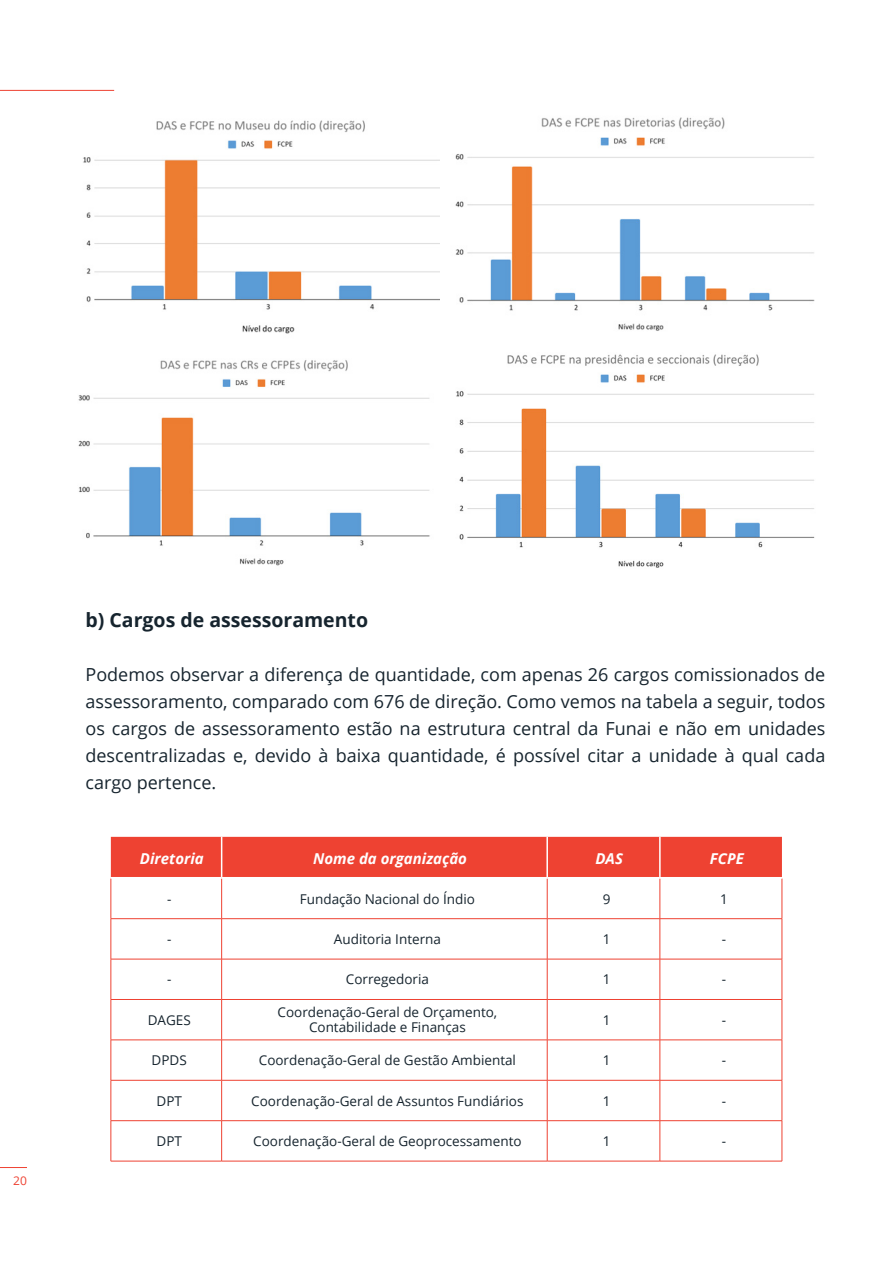
<style>
.page{position:relative;width:893px;height:1263px;background:#fff}
.page>*{position:absolute;margin:0;border:0;box-sizing:border-box;transform-origin:0 0}
.Body_Text{font:700 19.5px "Open Sans";color:#16242e}
.Body_Text-2{font:18px/27px "Open Sans";color:#16242e;text-align:justify}
.Table_Header{font:italic 700 15px "Open Sans";color:#fff}
.Content___Left{font:13.5px/15px "Open Sans";color:#16242e;text-align:center}
.t1{font:12px "Open Sans";color:#ee4232}
</style>
<div class="page">
<svg style="left:0;top:1167px;width:27px;height:1px"></svg>
<hr style="left:0;top:90px;width:114px;height:1px;background:#ee4232">
<div style="left:111px;top:837px;width:671px;height:40px;background:#ee4232"></div>
<svg style="left:112px;top:878px;width:670px;height:283px"></svg>
<hr style="left:221px;top:959px;width:1px;height:40px;background:#ee4232">
<hr style="left:547px;top:959px;width:1px;height:40px;background:#ee4232">
<hr style="left:660px;top:959px;width:1px;height:40px;background:#ee4232">
<hr style="left:782px;top:959px;width:1px;height:40px;background:#ee4232">
<hr style="left:111px;top:999px;width:111px;height:1px;background:#ee4232">
<hr style="left:222px;top:999px;width:325px;height:1px;background:#ee4232">
<hr style="left:221px;top:1000px;width:1px;height:40px;background:#ee4232">
<hr style="left:547px;top:999px;width:113px;height:1px;background:#ee4232">
<hr style="left:547px;top:1000px;width:1px;height:40px;background:#ee4232">
<hr style="left:660px;top:999px;width:122px;height:1px;background:#ee4232">
<hr style="left:660px;top:1000px;width:1px;height:40px;background:#ee4232">
<hr style="left:782px;top:1000px;width:1px;height:40px;background:#ee4232">
<hr style="left:111px;top:1040px;width:111px;height:1px;background:#ee4232">
<hr style="left:222px;top:1040px;width:325px;height:1px;background:#ee4232">
<hr style="left:221px;top:1040px;width:1px;height:40px;background:#ee4232">
<hr style="left:547px;top:1040px;width:113px;height:1px;background:#ee4232">
<hr style="left:547px;top:1040px;width:1px;height:40px;background:#ee4232">
<hr style="left:660px;top:1040px;width:122px;height:1px;background:#ee4232">
<hr style="left:660px;top:1040px;width:1px;height:40px;background:#ee4232">
<hr style="left:782px;top:1040px;width:1px;height:40px;background:#ee4232">
<hr style="left:111px;top:1080px;width:111px;height:1px;background:#ee4232">
<hr style="left:222px;top:1080px;width:325px;height:1px;background:#ee4232">
<hr style="left:221px;top:1080px;width:1px;height:40px;background:#ee4232">
<hr style="left:547px;top:1080px;width:113px;height:1px;background:#ee4232">
<hr style="left:547px;top:1080px;width:1px;height:40px;background:#ee4232">
<hr style="left:660px;top:1080px;width:122px;height:1px;background:#ee4232">
<hr style="left:660px;top:1080px;width:1px;height:40px;background:#ee4232">
<hr style="left:782px;top:1080px;width:1px;height:40px;background:#ee4232">
<hr style="left:111px;top:1120px;width:111px;height:1px;background:#ee4232">
<hr style="left:222px;top:1120px;width:325px;height:1px;background:#ee4232">
<hr style="left:221px;top:1121px;width:1px;height:40px;background:#ee4232">
<hr style="left:547px;top:1120px;width:113px;height:1px;background:#ee4232">
<hr style="left:547px;top:1121px;width:1px;height:40px;background:#ee4232">
<hr style="left:660px;top:1120px;width:122px;height:1px;background:#ee4232">
<hr style="left:660px;top:1121px;width:1px;height:40px;background:#ee4232">
<hr style="left:782px;top:1121px;width:1px;height:40px;background:#ee4232">
<hr style="left:111px;top:1161px;width:111px;height:1px;background:#ee4232">
<hr style="left:222px;top:1161px;width:325px;height:1px;background:#ee4232">
<hr style="left:547px;top:1161px;width:113px;height:1px;background:#ee4232">
<hr style="left:660px;top:1161px;width:122px;height:1px;background:#ee4232">
<hr style="left:111px;top:959px;width:1px;height:40px;background:#ee4232">
<hr style="left:111px;top:1000px;width:1px;height:40px;background:#ee4232">
<hr style="left:111px;top:1040px;width:1px;height:40px;background:#ee4232">
<hr style="left:111px;top:1080px;width:1px;height:40px;background:#ee4232">
<hr style="left:111px;top:1121px;width:1px;height:40px;background:#ee4232">
<hr style="left:221px;top:919px;width:1px;height:40px;background:#ee4232">
<hr style="left:547px;top:919px;width:1px;height:40px;background:#ee4232">
<hr style="left:660px;top:919px;width:1px;height:40px;background:#ee4232">
<hr style="left:782px;top:919px;width:1px;height:40px;background:#ee4232">
<hr style="left:111px;top:959px;width:111px;height:1px;background:#ee4232">
<hr style="left:222px;top:959px;width:325px;height:1px;background:#ee4232">
<hr style="left:547px;top:959px;width:113px;height:1px;background:#ee4232">
<hr style="left:660px;top:959px;width:122px;height:1px;background:#ee4232">
<hr style="left:221px;top:878px;width:1px;height:40px;background:#ee4232">
<hr style="left:547px;top:878px;width:1px;height:40px;background:#ee4232">
<hr style="left:660px;top:878px;width:1px;height:40px;background:#ee4232">
<hr style="left:782px;top:878px;width:1px;height:40px;background:#ee4232">
<hr style="left:111px;top:918px;width:111px;height:1px;background:#ee4232">
<hr style="left:222px;top:918px;width:325px;height:1px;background:#ee4232">
<hr style="left:547px;top:918px;width:113px;height:1px;background:#ee4232">
<hr style="left:660px;top:918px;width:122px;height:1px;background:#ee4232">
<hr style="left:111px;top:878px;width:1px;height:40px;background:#ee4232">
<hr style="left:111px;top:919px;width:1px;height:40px;background:#ee4232">
<hr style="left:221px;top:837px;width:1px;height:40px;background:#fff">
<hr style="left:546px;top:837px;width:2px;height:40px;background:#fff">
<hr style="left:659px;top:837px;width:2px;height:40px;background:#fff">
<img style="left:83px;top:120px;width:357px;height:214px">
<img style="left:455px;top:117px;width:360px;height:451px">
<img style="left:78px;top:360px;width:352px;height:206px">
<p class="t1" style="left:13px;top:1172px;width:15px">20</p>
<p class="Body_Text" style="left:86px;top:606px;width:284px">b) Cargos de assessoramento</p>
<p class="Body_Text-2" style="left:86px;top:661px;width:741px">Podemos observar a diferença de quantidade, com apenas 26 cargos comissionados de assessoramento, comparado com 676 de direção. Como vemos na tabela a seguir, todos os cargos de assessoramento estão na estrutura central da Funai e não em unidades descentralizadas e, devido à baixa quantidade, é possível citar a unidade à qual cada cargo pertence.</p>
<p class="Table_Header" style="left:140px;top:848px;width:65px">Diretoria</p>
<p class="Table_Header" style="left:313px;top:848px;width:155px">Nome da organização</p>
<p class="Table_Header" style="left:595px;top:848px;width:29px">DAS</p>
<p class="Table_Header" style="left:710px;top:848px;width:35px">FCPE</p>
<p class="Content___Left" style="left:167px;top:891px;width:6px">-</p>
<p class="Content___Left" style="left:300px;top:891px;width:177px">Fundação Nacional do Índio</p>
<p class="Content___Left" style="left:603px;top:891px;width:9px">9</p>
<p class="Content___Left" style="left:720px;top:891px;width:9px">1</p>
<p class="Content___Left" style="left:167px;top:931px;width:6px">-</p>
<p class="Content___Left" style="left:334px;top:931px;width:109px">Auditoria Interna</p>
<p class="Content___Left" style="left:603px;top:931px;width:9px">1</p>
<p class="Content___Left" style="left:722px;top:931px;width:6px">-</p>
<p class="Content___Left" style="left:167px;top:972px;width:6px">-</p>
<p class="Content___Left" style="left:346px;top:972px;width:85px">Corregedoria</p>
<p class="Content___Left" style="left:603px;top:972px;width:9px">1</p>
<p class="Content___Left" style="left:722px;top:972px;width:6px">-</p>
<p class="Content___Left" style="left:148px;top:1012px;width:45px">DAGES</p>
<p class="Content___Left" style="left:278px;top:1004px;width:221px">Coordenação-Geral de Orçamento,<br>Contabilidade e Finanças</p>
<p class="Content___Left" style="left:603px;top:1012px;width:9px">1</p>
<p class="Content___Left" style="left:722px;top:1012px;width:6px">-</p>
<p class="Content___Left" style="left:152px;top:1052px;width:37px">DPDS</p>
<p class="Content___Left" style="left:259px;top:1052px;width:259px">Coordenação-Geral de Gestão Ambiental</p>
<p class="Content___Left" style="left:603px;top:1052px;width:9px">1</p>
<p class="Content___Left" style="left:722px;top:1052px;width:6px">-</p>
<p class="Content___Left" style="left:157px;top:1093px;width:27px">DPT</p>
<p class="Content___Left" style="left:251px;top:1093px;width:274px">Coordenação-Geral de Assuntos Fundiários</p>
<p class="Content___Left" style="left:603px;top:1093px;width:9px">1</p>
<p class="Content___Left" style="left:722px;top:1093px;width:6px">-</p>
<p class="Content___Left" style="left:157px;top:1133px;width:27px">DPT</p>
<p class="Content___Left" style="left:253px;top:1133px;width:270px">Coordenação-Geral de Geoprocessamento</p>
<p class="Content___Left" style="left:603px;top:1133px;width:9px">1</p>
<p class="Content___Left" style="left:722px;top:1133px;width:6px">-</p>
</div>
